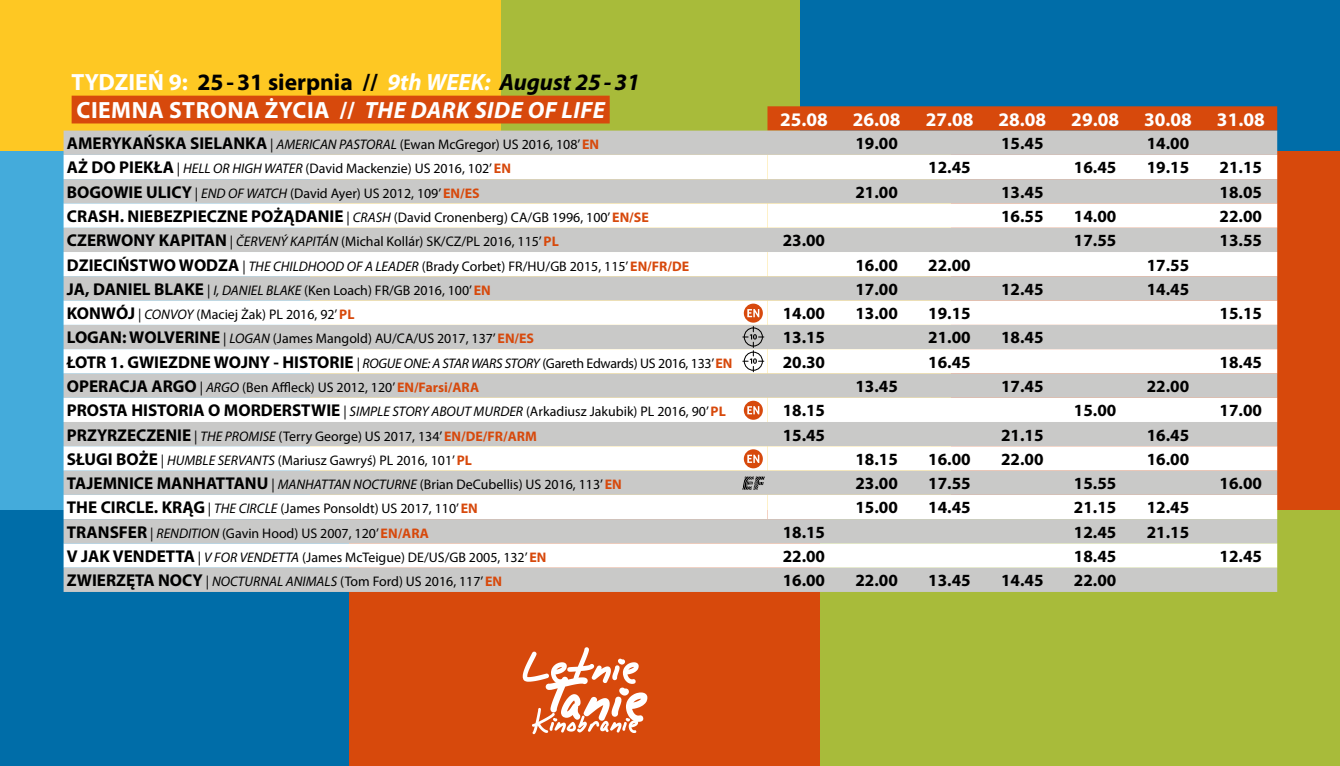
<style>
.page{position:relative;width:1340px;height:766px;background:#fff}
.page>*{position:absolute;margin:0;border:0;box-sizing:border-box;transform-origin:0 0}
.t1{font:700 23.62px/28.3px "Myriad Pro";color:#fff}
.t2{font:700 19.35px "Myriad Pro";color:#fff}
.t3{font:700 17.1px "Myriad Pro";color:#000}
.t4{font:13.95px "Myriad Pro";color:#000}
.s1{color:#000}
.s2{font-style:italic}
.s3{font-style:italic;color:#000}
.s4{font-weight:700;font-size:17.1px}
.s5{font-weight:700;color:#d7490c}
.s6{font-weight:400;font-size:13.95px}
.s7{font-weight:400;font-style:italic;font-size:13.95px}
.s8{font-size:13.95px;color:#d7490c}
</style>
<div class="page">
<div style="left:0;top:509px;width:438px;height:256px;background:#006da8"></div>
<div style="left:349px;top:509px;width:471px;height:256px;background:#d7490c"></div>
<div style="left:820px;top:509px;width:519px;height:256px;background:#a8bb3a"></div>
<div style="left:0;top:0;width:501px;height:151px;background:#fec823"></div>
<div style="left:501px;top:0;width:299px;height:151px;background:#a8bb3a"></div>
<div style="left:800px;top:0;width:539px;height:151px;background:#006da8"></div>
<div style="left:0;top:151px;width:311px;height:358px;background:#44abdb"></div>
<div style="left:951px;top:151px;width:388px;height:358px;background:#d7490c"></div>
<svg style="left:522px;top:647px;width:125px;height:87px"></svg>
<div style="left:767px;top:106px;width:510px;height:24px;background:#d7490c"></div>
<div style="left:64px;top:130px;width:1213px;height:461px;background:#c9c9c8"></div>
<svg style="left:64px;top:155px;width:1213px;height:412px;fill:#fff"></svg>
<div style="left:72px;top:96px;width:537px;height:27px;background:#d7490c"></div>
<svg style="left:743px;top:303px;width:20px;height:19px"></svg>
<svg style="left:747px;top:309px;width:12px;height:8px"></svg>
<svg style="left:743px;top:400px;width:20px;height:19px"></svg>
<svg style="left:747px;top:406px;width:12px;height:8px"></svg>
<svg style="left:743px;top:449px;width:20px;height:19px"></svg>
<svg style="left:747px;top:454px;width:12px;height:9px"></svg>
<svg style="left:742px;top:326px;width:22px;height:45px"></svg>
<svg style="left:742px;top:476px;width:22px;height:13px"></svg>
<h1 class="t1" style="left:72px;top:67px;width:570px">TYDZIEŃ 9: <span class="s1">25-31 sierpnia //</span> <span class="s2">9th WEEK:</span> <span class="s3">August 25-31<br></span>CIEMNA STRONA ŻYCIA // <span class="s2">THE DARK SIDE OF LIFE</span></h1>
<h2 class="t2" style="left:780px;top:106px;width:49px">25.08</h2>
<h2 class="t2" style="left:852px;top:106px;width:49px">26.08</h2>
<h2 class="t2" style="left:925px;top:106px;width:49px">27.08</h2>
<h2 class="t2" style="left:998px;top:106px;width:49px">28.08</h2>
<h2 class="t2" style="left:1071px;top:106px;width:49px">29.08</h2>
<h2 class="t2" style="left:1144px;top:106px;width:49px">30.08</h2>
<h2 class="t2" style="left:1216px;top:106px;width:49px">31.08</h2>
<p class="t4" style="left:67px;top:136px;width:533px"><span class="s4">AMERYKAŃSKA SIELANKA</span> | <span class="s2">AMERICAN PASTORAL</span> (Ewan McGregor) US 2016, 108’ <span class="s5">EN</span></p>
<p class="t3" style="left:855px;top:132px;width:44px">19.00</p>
<p class="t3" style="left:1001px;top:132px;width:44px">15.45</p>
<p class="t3" style="left:1146px;top:132px;width:44px">14.00</p>
<p class="t4" style="left:67px;top:160px;width:445px"><span class="s4">AŻ DO PIEKŁA</span> | <span class="s2">HELL OR HIGH WATER</span> (David Mackenzie) US 2016, 102’ <span class="s5">EN</span></p>
<p class="t3" style="left:928px;top:156px;width:44px">12.45</p>
<p class="t3" style="left:1073px;top:156px;width:44px">16.45</p>
<p class="t3" style="left:1146px;top:156px;width:44px">19.15</p>
<p class="t3" style="left:1219px;top:156px;width:44px">21.15</p>
<p class="t4" style="left:67px;top:184px;width:414px"><span class="s4">BOGOWIE ULICY</span> | <span class="s2">END OF WATCH</span> (David Ayer) US 2012, 109’ <span class="s5">EN/ES</span></p>
<p class="t3" style="left:855px;top:181px;width:44px">21.00</p>
<p class="t3" style="left:1001px;top:181px;width:44px">13.45</p>
<p class="t3" style="left:1219px;top:181px;width:44px">18.05</p>
<p class="t4" style="left:67px;top:209px;width:583px"><span class="s4">CRASH. NIEBEZPIECZNE POŻĄDANIE</span> | <span class="s2">CRASH</span> (David Cronenberg) CA/GB 1996, 100’ <span class="s5">EN/SE</span></p>
<p class="t3" style="left:1001px;top:205px;width:44px">16.55</p>
<p class="t3" style="left:1073px;top:205px;width:44px">14.00</p>
<p class="t3" style="left:1219px;top:205px;width:44px">22.00</p>
<p class="t4" style="left:67px;top:233px;width:493px"><span class="s4">CZERWONY KAPITAN</span> | <span class="s2">ČERVENÝ KAPITÁN</span> (Michal Kollár) SK/CZ/PL 2016, 115’ <span class="s5">PL</span></p>
<p class="t3" style="left:782px;top:229px;width:44px">23.00</p>
<p class="t3" style="left:1073px;top:229px;width:44px">17.55</p>
<p class="t3" style="left:1219px;top:229px;width:44px">13.55</p>
<p class="t4" style="left:67px;top:257px;width:623px"><span class="s4">DZIECIŃSTWO WODZA</span> | <span class="s2">THE CHILDHOOD OF A LEADER</span> (Brady Corbet) FR/HU/GB 2015, 115’ <span class="s5">EN/FR/DE</span></p>
<p class="t3" style="left:855px;top:253px;width:44px">16.00</p>
<p class="t3" style="left:928px;top:253px;width:44px">22.00</p>
<p class="t3" style="left:1146px;top:253px;width:44px">17.55</p>
<p class="t4" style="left:67px;top:281px;width:425px"><span class="s4">JA, DANIEL BLAKE</span> | <span class="s2">I, DANIEL BLAKE</span> (Ken Loach) FR/GB 2016, 100’ <span class="s5">EN</span></p>
<p class="t3" style="left:855px;top:278px;width:44px">17.00</p>
<p class="t3" style="left:1001px;top:278px;width:44px">12.45</p>
<p class="t3" style="left:1146px;top:278px;width:44px">14.45</p>
<p class="t4" style="left:67px;top:306px;width:289px"><span class="s4">KONWÓJ</span> | <span class="s2">CONVOY</span> (Maciej Żak) PL 2016, 92’ <span class="s5">PL</span></p>
<p class="t3" style="left:782px;top:302px;width:44px">14.00</p>
<p class="t3" style="left:855px;top:302px;width:44px">13.00</p>
<p class="t3" style="left:928px;top:302px;width:44px">19.15</p>
<p class="t3" style="left:1219px;top:302px;width:44px">15.15</p>
<p class="t4" style="left:67px;top:330px;width:469px"><span class="s4">LOGAN: WOLVERINE</span> | <span class="s2">LOGAN</span> (James Mangold) AU/CA/US 2017, 137’ <span class="s5">EN/ES</span></p>
<p class="t3" style="left:782px;top:326px;width:44px">13.15</p>
<p class="t3" style="left:928px;top:326px;width:44px">21.00</p>
<p class="t3" style="left:1001px;top:326px;width:44px">18.45</p>
<p class="t3" style="left:67px;top:350px;width:667px">ŁOTR 1. GWIEZDNE WOJNY - HISTORIE <span class="s6">|</span> <span class="s7">ROGUE ONE: A STAR WARS STORY</span> <span class="s6">(Gareth Edwards) US 2016, 133’</span> <span class="s8">EN</span></p>
<p class="t3" style="left:782px;top:350px;width:44px">20.30</p>
<p class="t3" style="left:928px;top:350px;width:44px">16.45</p>
<p class="t3" style="left:1219px;top:350px;width:44px">18.45</p>
<p class="t4" style="left:67px;top:378px;width:414px"><span class="s4">OPERACJA ARGO</span> | <span class="s2">ARGO</span> (Ben Affleck) US 2012, 120’ <span class="s5">EN/Farsi/ARA</span></p>
<p class="t3" style="left:855px;top:375px;width:44px">13.45</p>
<p class="t3" style="left:1001px;top:375px;width:44px">17.45</p>
<p class="t3" style="left:1146px;top:375px;width:44px">22.00</p>
<p class="t4" style="left:67px;top:403px;width:660px"><span class="s4">PROSTA HISTORIA O MORDERSTWIE</span> | <span class="s2">SIMPLE STORY ABOUT MURDER</span> (Arkadiusz Jakubik) PL 2016, 90’ <span class="s5">PL</span></p>
<p class="t3" style="left:782px;top:399px;width:44px">18.15</p>
<p class="t3" style="left:1073px;top:399px;width:44px">15.00</p>
<p class="t3" style="left:1219px;top:399px;width:44px">17.00</p>
<p class="t4" style="left:67px;top:427px;width:471px"><span class="s4">PRZYRZECZENIE</span> | <span class="s2">THE PROMISE</span> (Terry George) US 2017, 134’ <span class="s5">EN/DE/FR/ARM</span></p>
<p class="t3" style="left:782px;top:423px;width:44px">15.45</p>
<p class="t3" style="left:1001px;top:423px;width:44px">21.15</p>
<p class="t3" style="left:1146px;top:423px;width:44px">16.45</p>
<p class="t4" style="left:67px;top:451px;width:406px"><span class="s4">SŁUGI BOŻE</span> | <span class="s2">HUMBLE SERVANTS</span> (Mariusz Gawryś) PL 2016, 101’ <span class="s5">PL</span></p>
<p class="t3" style="left:855px;top:448px;width:44px">18.15</p>
<p class="t3" style="left:928px;top:448px;width:44px">16.00</p>
<p class="t3" style="left:1001px;top:448px;width:44px">22.00</p>
<p class="t3" style="left:1146px;top:448px;width:44px">16.00</p>
<p class="t4" style="left:67px;top:475px;width:556px"><span class="s4">TAJEMNICE MANHATTANU</span> | <span class="s2">MANHATTAN NOCTURNE</span> (Brian DeCubellis) US 2016, 113’ <span class="s5">EN</span></p>
<p class="t3" style="left:855px;top:472px;width:44px">23.00</p>
<p class="t3" style="left:928px;top:472px;width:44px">17.55</p>
<p class="t3" style="left:1073px;top:472px;width:44px">15.55</p>
<p class="t3" style="left:1219px;top:472px;width:44px">16.00</p>
<p class="t4" style="left:67px;top:500px;width:412px"><span class="s4">THE CIRCLE. KRĄG</span> | <span class="s2">THE CIRCLE</span> (James Ponsoldt) US 2017, 110’ <span class="s5">EN</span></p>
<p class="t3" style="left:855px;top:496px;width:44px">15.00</p>
<p class="t3" style="left:928px;top:496px;width:44px">14.45</p>
<p class="t3" style="left:1073px;top:496px;width:44px">21.15</p>
<p class="t3" style="left:1146px;top:496px;width:44px">12.45</p>
<p class="t4" style="left:67px;top:524px;width:363px"><span class="s4">TRANSFER</span> | <span class="s2">RENDITION</span> (Gavin Hood) US 2007, 120’ <span class="s5">EN/ARA</span></p>
<p class="t3" style="left:782px;top:520px;width:44px">18.15</p>
<p class="t3" style="left:1073px;top:520px;width:44px">12.45</p>
<p class="t3" style="left:1146px;top:520px;width:44px">21.15</p>
<p class="t4" style="left:67px;top:548px;width:481px"><span class="s4">V JAK VENDETTA</span> | <span class="s2">V FOR VENDETTA</span> (James McTeigue) DE/US/GB 2005, 132’ <span class="s5">EN</span></p>
<p class="t3" style="left:782px;top:545px;width:44px">22.00</p>
<p class="t3" style="left:1073px;top:545px;width:44px">18.45</p>
<p class="t3" style="left:1219px;top:545px;width:44px">12.45</p>
<p class="t4" style="left:67px;top:572px;width:437px"><span class="s4">ZWIERZĘTA NOCY</span> | <span class="s2">NOCTURNAL ANIMALS</span> (Tom Ford) US 2016, 117’ <span class="s5">EN</span></p>
<p class="t3" style="left:782px;top:569px;width:44px">16.00</p>
<p class="t3" style="left:855px;top:569px;width:44px">22.00</p>
<p class="t3" style="left:928px;top:569px;width:44px">13.45</p>
<p class="t3" style="left:1001px;top:569px;width:44px">14.45</p>
<p class="t3" style="left:1073px;top:569px;width:44px">22.00</p>
</div>
